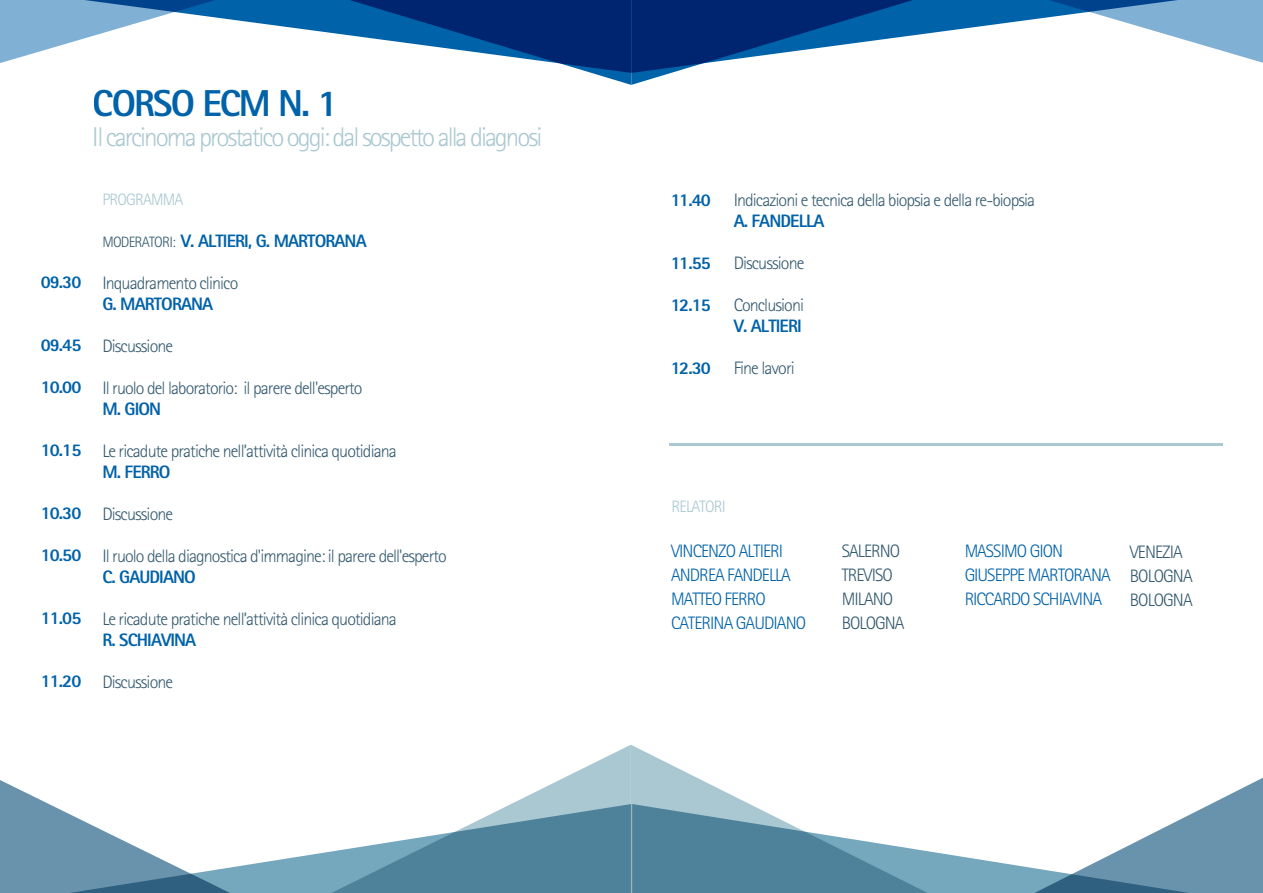
<style>
.page{position:relative;width:1263px;height:893px;background:#fff}
.page>*{position:absolute;margin:0;border:0;box-sizing:border-box;transform-origin:0 0}
.t1{font:800 37.5px "AT Rotis Sans Serif";letter-spacing:-.05em;color:#0062a9}
.t2{font:300 27px "AT Rotis Sans Serif";letter-spacing:-.075em;color:#aac8d1}
.t3{font:300 18px/24px "AT Rotis Sans Serif";letter-spacing:-.05em;color:#33596e}
.t4{font:800 18px "AT Rotis Sans Serif";letter-spacing:-.05em;color:#0062a9}
.t5{font:300 18px/24px "AT Rotis Sans Serif";letter-spacing:-.05em;color:#0062a9}
.t6{font:300 16.5px "AT Rotis Sans Serif";letter-spacing:-.05em;color:#aac8d1}
.s1{font-weight:300;font-size:15px;color:#33596e}
</style>
<div class="page">
<hr style="left:669px;top:443px;width:554px;height:3px;background:#aac8d1">
<svg style="left:957px;top:0;width:306px;height:63px"></svg>
<svg style="left:0;top:0;width:306px;height:63px"></svg>
<svg style="left:306px;top:0;width:651px;height:85px"></svg>
<svg style="left:1211px;top:777px;width:52px;height:27px"></svg>
<svg style="left:0;top:780px;width:49px;height:24px"></svg>
<svg style="left:0;top:804px;width:304px;height:89px"></svg>
<svg style="left:304px;top:745px;width:327px;height:148px"></svg>
<svg style="left:955px;top:804px;width:308px;height:89px"></svg>
<svg style="left:631px;top:745px;width:324px;height:148px"></svg>
<h1 class="t1" style="left:93px;top:79px;width:247px">CORSO ECM N. 1</h1>
<h2 class="t2" style="left:93px;top:121px;width:451px">Il carcinoma prostatico oggi: dal sospetto alla diagnosi</h2>
<p class="t4" style="left:41px;top:271px;width:42px">09.30</p>
<p class="t4" style="left:41px;top:334px;width:42px">09.45</p>
<p class="t4" style="left:41px;top:376px;width:42px">10.00</p>
<p class="t4" style="left:41px;top:439px;width:42px">10.15</p>
<p class="t4" style="left:41px;top:502px;width:42px">10.30</p>
<p class="t4" style="left:41px;top:544px;width:42px">10.50</p>
<p class="t4" style="left:41px;top:607px;width:42px">11.05</p>
<p class="t4" style="left:41px;top:670px;width:42px">11.20</p>
<p class="t6" style="left:102px;top:190px;width:82px">PROGRAMMA</p>
<p class="t4" style="left:102px;top:229px;width:266px"><span class="s1">MODERATORI:</span> V. ALTIERI, G. MARTORANA</p>
<p class="t3" style="left:102px;top:271px;width:137px">Inquadramento clinico</p>
<p class="t4" style="left:102px;top:292px;width:112px">G. MARTORANA</p>
<p class="t3" style="left:102px;top:334px;width:72px">Discussione</p>
<p class="t3" style="left:102px;top:376px;width:262px">Il ruolo del laboratorio: il parere dell'esperto</p>
<p class="t4" style="left:102px;top:397px;width:60px">M. GION</p>
<p class="t3" style="left:102px;top:439px;width:296px">Le ricadute pratiche nell’attività clinica quotidiana</p>
<p class="t4" style="left:102px;top:460px;width:70px">M. FERRO</p>
<p class="t3" style="left:102px;top:502px;width:72px">Discussione</p>
<p class="t3" style="left:102px;top:543px;width:346px">Il ruolo della diagnostica d'immagine: il parere dell'esperto</p>
<p class="t4" style="left:102px;top:565px;width:95px">C. GAUDIANO</p>
<p class="t3" style="left:102px;top:606px;width:296px">Le ricadute pratiche nell’attività clinica quotidiana</p>
<p class="t4" style="left:102px;top:628px;width:95px">R. SCHIAVINA</p>
<p class="t3" style="left:102px;top:669px;width:72px">Discussione</p>
<p class="t4" style="left:670px;top:188px;width:42px">11.40</p>
<p class="t4" style="left:670px;top:251px;width:42px">11.55</p>
<p class="t4" style="left:670px;top:293px;width:42px">12.15</p>
<p class="t4" style="left:670px;top:356px;width:42px">12.30</p>
<p class="t3" style="left:734px;top:188px;width:303px">Indicazioni e tecnica della biopsia e della re-biopsia</p>
<p class="t4" style="left:734px;top:209px;width:92px">A. FANDELLA</p>
<p class="t3" style="left:734px;top:251px;width:72px">Discussione</p>
<p class="t3" style="left:734px;top:293px;width:72px">Conclusioni</p>
<p class="t4" style="left:734px;top:314px;width:70px">V. ALTIERI</p>
<p class="t3" style="left:734px;top:356px;width:63px">Fine lavori</p>
<p class="t6" style="left:671px;top:497px;width:56px">RELATORI</p>
<p class="t5" style="left:671px;top:539px;width:136px">VINCENZO ALTIERI<br>ANDREA FANDELLA<br>MATTEO FERRO<br>CATERINA GAUDIANO</p>
<p class="t3" style="left:842px;top:539px;width:64px">SALERNO<br>TREVISO<br>MILANO<br>BOLOGNA</p>
<p class="t5" style="left:964px;top:539px;width:148px">MASSIMO GION<br>GIUSEPPE MARTORANA<br>RICCARDO SCHIAVINA</p>
<p class="t3" style="left:1130px;top:540px;width:64px">VENEZIA<br>BOLOGNA<br>BOLOGNA</p>
</div>
